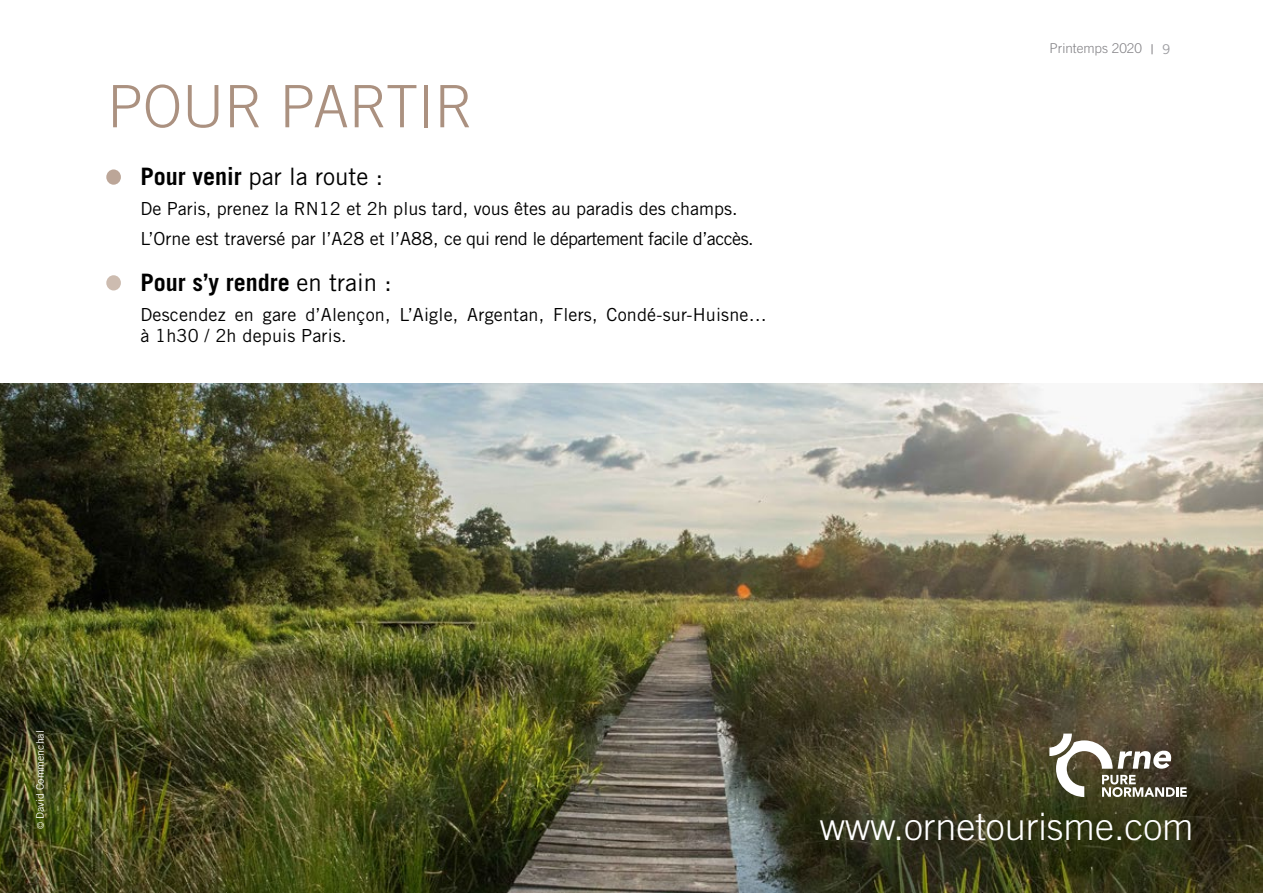
<style>
.page{position:relative;width:1263px;height:893px;background:#fff}
.page>*{position:absolute;margin:0;border:0;box-sizing:border-box;transform-origin:0 0}
.t1{font:300 58.5px "Trade Gothic LT Std";color:#ab9180}
.t2{font:300 37.8px "Trade Gothic LT Std";color:#fff}
.t3{font:700 24px "Trade Gothic LT Std";color:#000}
.t4{font:24px "Trade Gothic LT Std";color:#000}
.t5{font:18px/30.2px "Trade Gothic LT Std";color:#000}
.t6{font:300 13.5px "Trade Gothic LT Std";color:#818084}
.t7{font:13.5px "Trade Gothic LT Std";color:#9c9ca0}
.t8{font:10.5px "Trade Gothic LT Std";color:#fff}
.s1{font-weight:700}
.s2{font-weight:400}
.s3{font-weight:300;font-size:9px}
</style>
<div class="page">
<img style="left:0;top:384px;width:1263px;height:509px">
<div style="left:106px;top:169px;width:15px;height:16px;background:#bca698;border-radius:50%"></div>
<div style="left:106px;top:275px;width:15px;height:15px;background:#cdbcb0;border-radius:50%"></div>
<svg style="left:1049px;top:734px;width:138px;height:63px"></svg>
<h1 class="t1" style="left:107px;top:72px;width:368px">POUR PARTIR</h1>
<h3 class="t4" style="left:140px;top:162px;width:244px"><span class="s1">Pour venir</span> par la route :</h3>
<p class="t5" style="left:140px;top:193px;width:615px">De Paris, prenez la RN12 et 2h plus tard, vous êtes au paradis des champs.<br>L’Orne est traversé par l’A28 et l’A88, ce qui rend le département facile d’accès.</p>
<h3 class="t3" style="left:140px;top:267px;width:253px">Pour s’y rendre <span class="s2">en train :</span></h3>
<p class="t5" style="left:140px;top:303px;width:628px;line-height:21.6px">Descendez en gare d’Alençon, L’Aigle, Argentan, Flers, Condé-sur-Huisne… à 1h30 / 2h depuis Paris.</p>
<p class="t6" style="left:1050px;top:41px;width:94px">Printemps 2020</p>
<p class="t7" style="left:1162px;top:41px;width:10px">9</p>
<p class="t8" style="left:34px;top:829px;width:100px;rotate:-90deg"><span class="s3">©</span> David Commenchal</p>
<h2 class="t2" style="left:820px;top:804px;width:375px">www.ornetourisme.com</h2>
</div>
